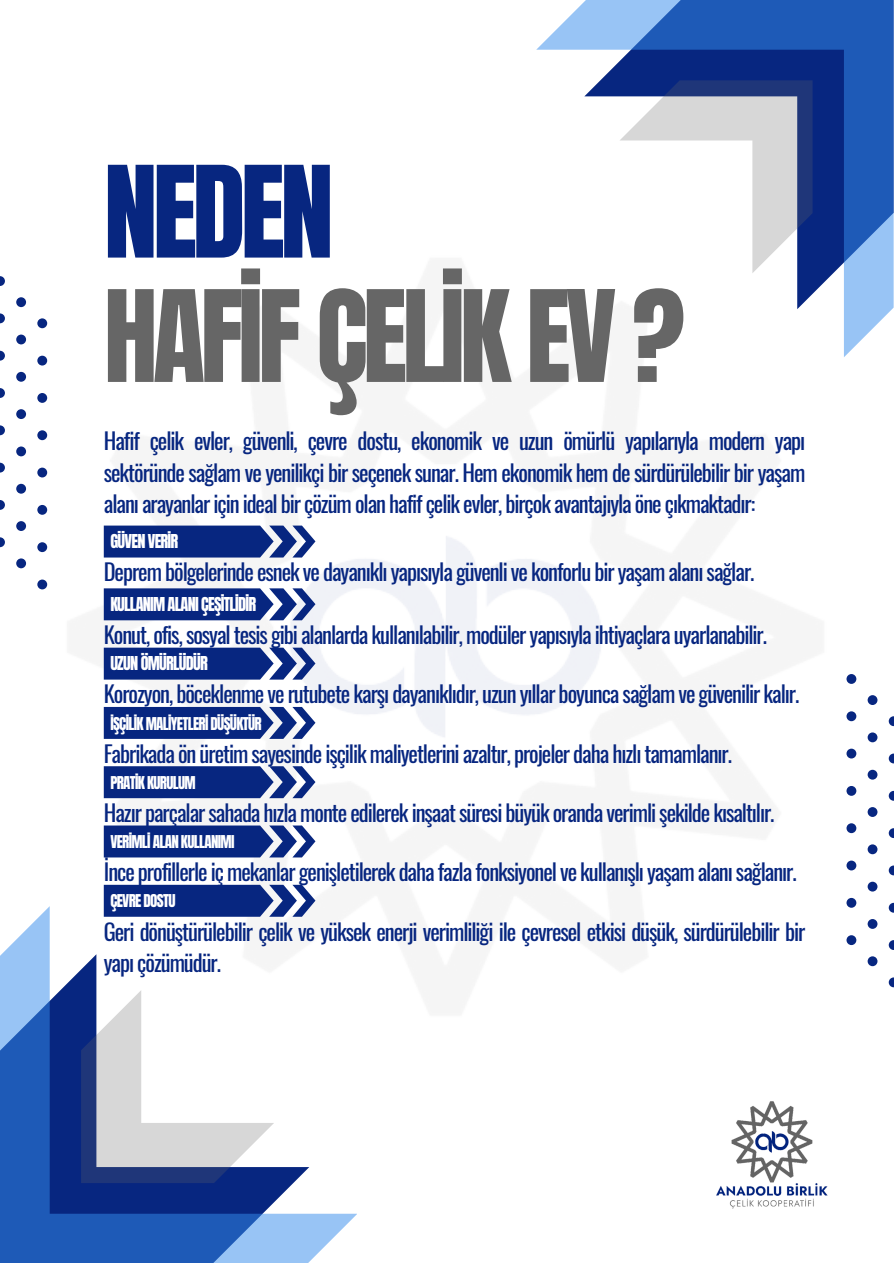
<style>
.page{position:relative;width:894px;height:1264px;background:#fff}
.page>*{position:absolute;margin:0;border:0;box-sizing:border-box;transform-origin:0 0}
.t1{font:108px "Anton";letter-spacing:-.045em;color:#666}
.t2{font:108px "Anton";letter-spacing:-.045em;color:#072680}
.t3{font:22.5px/31.5px "Oswald";letter-spacing:-.045em;color:#072680;text-align:justify}
.t4{font:16.35px "Anton";letter-spacing:-.045em;color:#fff}
.t5{font:15px "Anton";letter-spacing:-.045em;color:#fff}
</style>
<div class="page">
<img style="left:47px;top:322px;width:554px;height:584px">
<svg style="left:846px;top:674px;width:47px;height:314px"></svg>
<svg style="left:0;top:276px;width:47px;height:313px"></svg>
<svg style="left:0;top:906px;width:357px;height:356px"></svg>
<svg style="left:81px;top:990px;width:193px;height:193px"></svg>
<svg style="left:536px;top:1px;width:357px;height:356px"></svg>
<svg style="left:619px;top:80px;width:193px;height:193px"></svg>
<img style="left:716px;top:1101px;width:112px;height:108px">
<svg style="left:104px;top:525px;width:211px;height:32px;background:#26418f"></svg>
<svg style="left:104px;top:588px;width:211px;height:32px;background:#25408f"></svg>
<svg style="left:104px;top:647px;width:211px;height:32px;background:#274290"></svg>
<svg style="left:104px;top:707px;width:211px;height:32px;background:#233f8e"></svg>
<svg style="left:104px;top:766px;width:211px;height:32px;background:#243f8e"></svg>
<svg style="left:104px;top:825px;width:211px;height:32px;background:#26418f"></svg>
<svg style="left:104px;top:884px;width:211px;height:32px;background:#284390"></svg>
<p class="t2" style="left:104px;top:135px;width:231px">NEDEN</p>
<h1 class="t1" style="left:104px;top:259px;width:582px">HAFİF ÇELİK EV ?</h1>
<h2 class="t3" style="left:104px;top:424px;width:702px">Hafif çelik evler, güvenli, çevre dostu, ekonomik ve uzun ömürlü yapılarıyla modern yapı sektöründe sağlam ve yenilikçi bir seçenek sunar. Hem ekonomik hem de sürdürülebilir bir yaşam alanı arayanlar için ideal bir çözüm olan hafif çelik evler, birçok avantajıyla öne çıkmaktadır:</h2>
<p class="t4" style="left:110px;top:529px;width:69px">GÜVEN VERİR</p>
<p class="t3" style="left:104px;top:555px;width:652px">Deprem bölgelerinde esnek ve dayanıklı yapısıyla güvenli ve konforlu bir yaşam alanı sağlar.</p>
<p class="t4" style="left:110px;top:592px;width:147px">KULLANIM ALANI ÇEŞİTLİDİR</p>
<p class="t4" style="left:110px;top:651px;width:99px">UZUN ÖMÜRLÜDÜR</p>
<p class="t3" style="left:104px;top:618px;width:664px">Konut, ofis, sosyal tesis gibi alanlarda kullanılabilir, modüler yapısıyla ihtiyaçlara uyarlanabilir.</p>
<h2 class="t3" style="left:104px;top:677px;width:696px">Korozyon, böceklenme ve rutubete karşı dayanıklıdır, uzun yıllar boyunca sağlam ve güvenilir kalır.</h2>
<p class="t3" style="left:104px;top:736px;width:629px">Fabrikada ön üretim sayesinde işçilik maliyetlerini azaltır, projeler daha hızlı tamamlanır.</p>
<h2 class="t3" style="left:104px;top:796px;width:672px">Hazır parçalar sahada hızla monte edilerek inşaat süresi büyük oranda verimli şekilde kısaltılır.</h2>
<p class="t3" style="left:104px;top:855px;width:694px">İnce profillerle iç mekanlar genişletilerek daha fazla fonksiyonel ve kullanışlı yaşam alanı sağlanır.</p>
<p class="t5" style="left:110px;top:712px;width:153px">İŞÇİLİK MALİYETLERİ DÜŞÜKTÜR</p>
<p class="t5" style="left:110px;top:771px;width:87px">PRATİK KURULUM</p>
<p class="t5" style="left:110px;top:831px;width:126px">VERİMLİ ALAN KULLANIMI</p>
<p class="t5" style="left:110px;top:890px;width:67px">ÇEVRE DOSTU</p>
<h2 class="t3" style="left:104px;top:914px;width:702px">Geri dönüştürülebilir çelik ve yüksek enerji verimliliği ile çevresel etkisi düşük, sürdürülebilir bir yapı çözümüdür.</h2>
</div>
